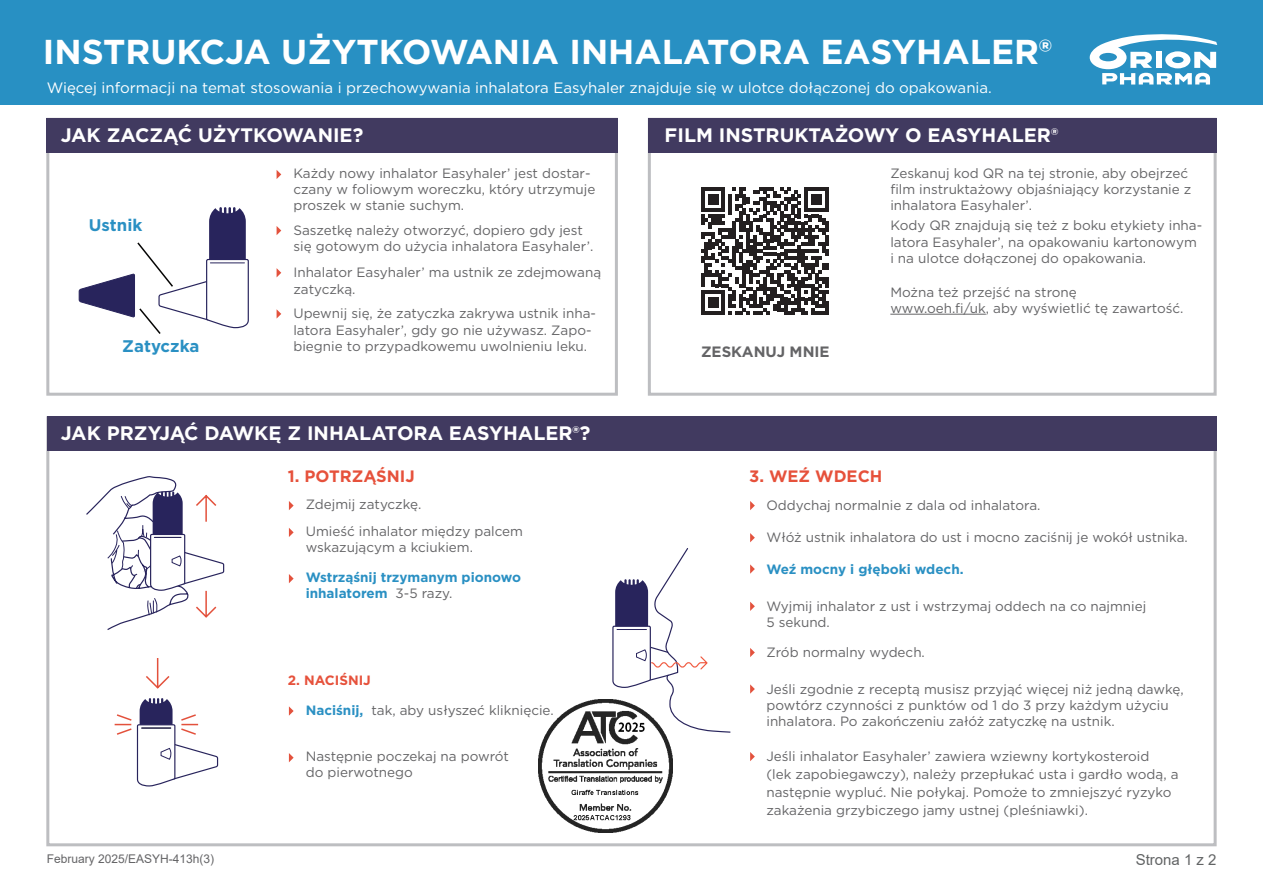
<style>
.page{position:relative;width:1263px;height:893px;background:#fff}
.page>*{position:absolute;margin:0;border:0;box-sizing:border-box;transform-origin:0 0}
.t1{font:700 34.5px "Gotham";color:#fff}
.t2{font:700 19.5px "Gotham";color:#fff}
.t3{font:700 16.8px "Gotham";color:#2a90c3}
.t4{font:700 16.5px "Gotham";color:#e6513b}
.t5{font:15px "Gotham";color:#fff}
.t6{font:700 15px "Gotham";color:#646466}
.t7{font:15px "Arial";color:#626465}
.t8{font:13.5px/16.2px "Gotham";color:#646466}
.t9{font:700 13.5px/16.2px "Gotham";color:#2a90c3}
.t10{font:700 13.5px "Gotham";color:#e6513b}
.t11{font:12px "Arial";color:#646466}
.s1{font-weight:400;color:#646466}
.s2{font-weight:700;color:#2a90c3}
</style>
<div class="page">
<div style="left:0;top:0;width:1263px;height:104px;background:#2890c3"></div>
<svg style="left:1090px;top:34px;width:127px;height:51px"></svg>
<div style="left:46px;top:118px;width:572px;height:278px;border:3px solid #bdbec1"></div>
<div style="left:47px;top:118px;width:571px;height:34px;background:#413a60"></div>
<div style="left:47px;top:416px;width:1169px;height:35px;background:#413a60"></div>
<div style="left:648px;top:118px;width:568px;height:278px;border:3px solid #bdbec1"></div>
<div style="left:648px;top:118px;width:568px;height:34px;background:#413a60"></div>
<svg style="left:79px;top:207px;width:170px;height:127px"></svg>
<svg style="left:86px;top:476px;width:138px;height:154px"></svg>
<svg style="left:114px;top:658px;width:105px;height:128px"></svg>
<svg style="left:612px;top:548px;width:119px;height:185px"></svg>
<svg style="left:701px;top:187px;width:128px;height:128px"></svg>
<hr style="left:825px;top:301px;width:4px;height:14px;background:#231f20">
<svg style="left:277px;top:170px;width:4px;height:9px"></svg>
<svg style="left:277px;top:226px;width:4px;height:9px"></svg>
<svg style="left:277px;top:268px;width:4px;height:9px"></svg>
<svg style="left:289px;top:501px;width:5px;height:9px"></svg>
<svg style="left:750px;top:501px;width:5px;height:9px"></svg>
<svg style="left:289px;top:528px;width:5px;height:9px"></svg>
<svg style="left:750px;top:533px;width:5px;height:9px"></svg>
<svg style="left:750px;top:602px;width:5px;height:9px"></svg>
<svg style="left:750px;top:684px;width:5px;height:10px"></svg>
<svg style="left:750px;top:648px;width:5px;height:9px"></svg>
<svg style="left:750px;top:752px;width:5px;height:9px"></svg>
<svg style="left:289px;top:574px;width:5px;height:9px"></svg>
<svg style="left:750px;top:564px;width:5px;height:10px"></svg>
<svg style="left:289px;top:706px;width:5px;height:10px"></svg>
<svg style="left:289px;top:753px;width:5px;height:9px"></svg>
<svg style="left:277px;top:310px;width:4px;height:8px"></svg>
<hr style="left:890px;top:314px;width:96px;height:1px;background:#646466">
<img style="left:538px;top:699px;width:134px;height:134px">
<p class="t1" style="left:43px;top:29px;width:1010px">INSTRUKCJA UŻYTKOWANIA INHALATORA EASYHALER®</p>
<p class="t5" style="left:47px;top:78px;width:946px">Więcej informacji na temat stosowania i przechowywania inhalatora Easyhaler znajduje się w ulotce dołączonej do opakowania.</p>
<p class="t2" style="left:61px;top:122px;width:304px">JAK ZACZĄĆ UŻYTKOWANIE?</p>
<p class="t2" style="left:665px;top:122px;width:395px">FILM INSTRUKTAŻOWY O EASYHALER®</p>
<p class="t8" style="left:293px;top:165px;width:304px">Każdy nowy inhalator Easyhaler’ jest dostar&shy;czany w foliowym woreczku, który utrzymuje proszek w stanie suchym.</p>
<p class="t8" style="left:890px;top:165px;width:303px">Zeskanuj kod QR na tej stronie, aby obejrzeć film instruktażowy objaśniający korzystanie z inhalatora Easyhaler’.</p>
<p class="t8" style="left:890px;top:217px;width:313px">Kody QR znajdują się też z boku etykiety inha&shy;latora Easyhaler’, na opakowaniu kartonowym i na ulotce dołączonej do opakowania.</p>
<p class="t8" style="left:890px;top:283px;width:295px">Można też przejść na stronę<br>www.oeh.fi/uk, aby wyświetlić tę zawartość.</p>
<p class="t3" style="left:89px;top:214px;width:55px">Ustnik</p>
<p class="t8" style="left:293px;top:222px;width:302px">Saszetkę należy otworzyć, dopiero gdy jest się gotowym do użycia inhalatora Easyhaler’.</p>
<p class="t8" style="left:293px;top:264px;width:309px">Inhalator Easyhaler’ ma ustnik ze zdejmowaną zatyczką.</p>
<p class="t8" style="left:293px;top:305px;width:304px">Upewnij się, że zatyczka zakrywa ustnik inha&shy;latora Easyhaler’, gdy go nie używasz. Zapo&shy;biegnie to przypadkowemu uwolnieniu leku.</p>
<p class="t3" style="left:122px;top:335px;width:79px">Zatyczka</p>
<p class="t6" style="left:701px;top:342px;width:130px">ZESKANUJ MNIE</p>
<p class="t2" style="left:61px;top:420px;width:531px">JAK PRZYJĄĆ DAWKĘ Z INHALATORA EASYHALER®?</p>
<p class="t4" style="left:288px;top:465px;width:128px">1. POTRZĄŚNIJ</p>
<p class="t4" style="left:749px;top:465px;width:135px">3. WEŹ WDECH</p>
<p class="t8" style="left:306px;top:496px;width:117px">Zdejmij zatyczkę.</p>
<p class="t8" style="left:766px;top:497px;width:275px">Oddychaj normalnie z dala od inhalatora.</p>
<p class="t8" style="left:306px;top:523px;width:219px">Umieść inhalator między palcem wskazującym a kciukiem.</p>
<p class="t8" style="left:766px;top:529px;width:423px">Włóż ustnik inhalatora do ust i mocno zaciśnij je wokół ustnika.</p>
<p class="t9" style="left:306px;top:569px;width:217px">Wstrząśnij trzymanym pionowo inhalatorem <span class="s1">3-5 razy.</span></p>
<p class="t10" style="left:288px;top:671px;width:84px">2. NACIŚNIJ</p>
<p class="t8" style="left:306px;top:701px;width:250px"><span class="s2">Naciśnij,</span> tak, aby usłyszeć kliknięcie.</p>
<p class="t8" style="left:306px;top:748px;width:205px">Następnie poczekaj na powrót do pierwotnego</p>
<p class="t9" style="left:766px;top:561px;width:199px">Weź mocny i głęboki wdech.</p>
<p class="t8" style="left:766px;top:598px;width:381px">Wyjmij inhalator z ust i wstrzymaj oddech na co najmniej<br>5 sekund.</p>
<p class="t8" style="left:766px;top:644px;width:160px">Zrób normalny wydech.</p>
<p class="t8" style="left:766px;top:680px;width:419px">Jeśli zgodnie z receptą musisz przyjąć więcej niż jedną dawkę, powtórz czynności z punktów od 1 do 3 przy każdym użyciu inhalatora. Po zakończeniu załóż zatyczkę na ustnik.</p>
<p class="t8" style="left:766px;top:747px;width:414px;line-height:18px">Jeśli inhalator Easyhaler’ zawiera wziewny kortykosteroid<br>(lek zapobiegawczy), należy przepłukać usta i gardło wodą, a następnie wypluć. Nie połykaj. Pomoże to zmniejszyć ryzyko zakażenia grzybiczego jamy ustnej (pleśniawki).</p>
<p class="t11" style="left:47px;top:851px;width:169px">February 2025/EASYH-413h(3)</p>
<p class="t7" style="left:1136px;top:850px;width:82px">Strona 1 z 2</p>
</div>
